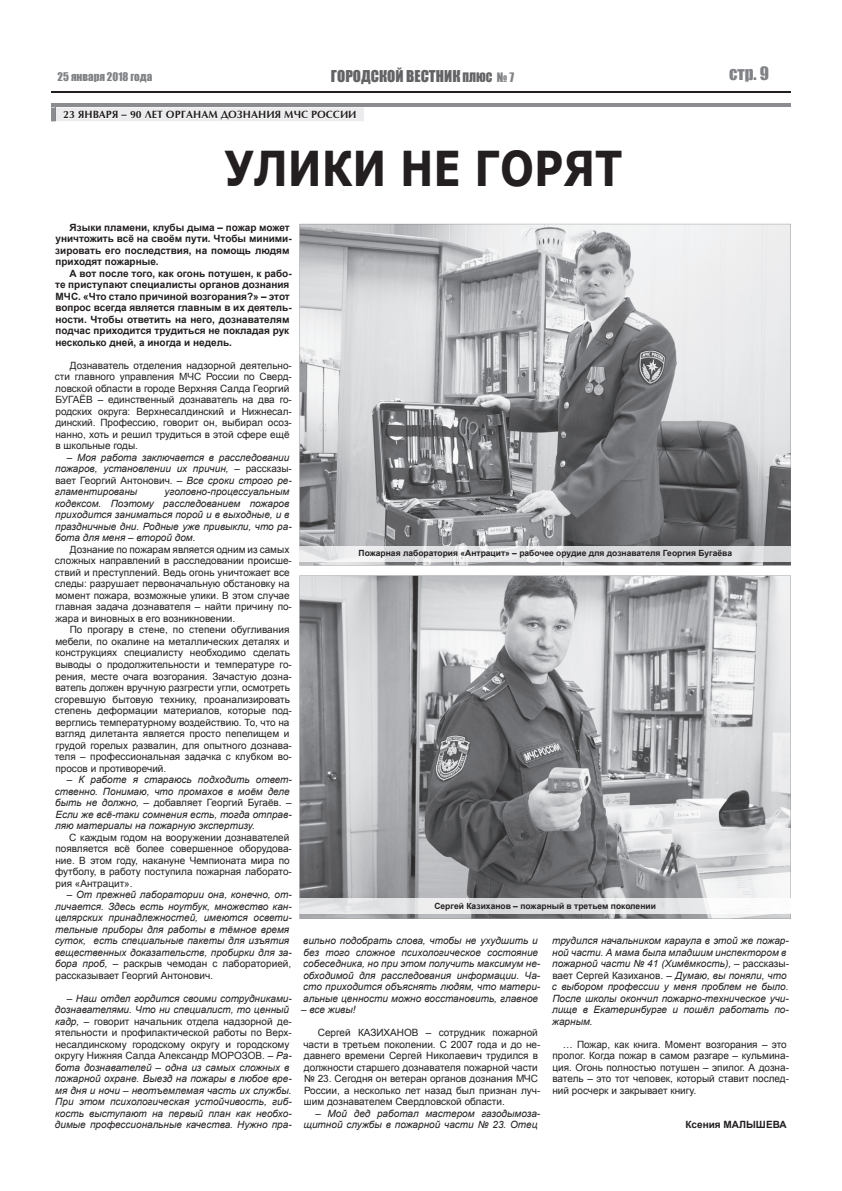
<style>
.page{position:relative;width:842px;height:1191px;background:#fff}
.page>*{position:absolute;margin:0;border:0;box-sizing:border-box;transform-origin:0 0}
.t1{font:700 48px "Verdana";color:#231f20;scale:.83 1}
.t2{font:17px "Impact";color:#808285}
.t3{font:15px "Impact";color:#636366}
.t4{font:11px "Impact";color:#808285}
.t5{font:italic 10px/11.5px "Arial";color:#231f20}
.t6{font:10px/11.5px "Arial";color:#231f20}
.t7{font:700 10px/11.5px "Arial";color:#231f20}
.t8{font:700 10px "Opium New C";color:#231f20}
.t9{font:700 8.5px "Arial";color:#231f20}
.s1{font-size:12px}
.s2{font-size:12px;color:#808285}
.s3{font-style:normal}
</style>
<div class="page">
<hr style="left:51px;top:92px;width:740px;height:1px;background:#231f20">
<svg style="left:51px;top:108px;width:313px;height:13px"></svg>
<hr style="left:51px;top:103px;width:740px;height:2px;background:#8a8c8f">
<hr style="left:51px;top:107px;width:740px;height:1px;background:#8a8c8f">
<svg style="left:300px;top:224px;width:491px;height:341px;background:#aaabad"></svg>
<svg style="left:300px;top:575px;width:491px;height:343px;background:#a4a5a8"></svg>
<img style="left:300px;top:546px;width:491px;height:15px">
<img style="left:300px;top:898px;width:491px;height:15px">
<p class="t4" style="left:58px;top:68px;width:96px">25 января 2018 года</p>
<h3 class="t3" style="left:331px;top:64px;width:185px">ГОРОДСКОЙ ВЕСТНИК <span class="s1">ПЛЮС</span> <span class="s2">№ 7</span></h3>
<h2 class="t2" style="left:729px;top:60px;width:41px">стр. 9</h2>
<p class="t8" style="left:63px;top:109px;width:295px">23 ЯНВАРЯ – 90 ЛЕТ ОРГАНАМ ДОЗНАНИЯ МЧС РОССИИ</p>
<h1 class="t1" style="left:225px;top:134px;width:481px">УЛИКИ НЕ ГОРЯТ</h1>
<p class="t7" style="left:55px;top:222px;width:238px;text-indent:14px">Языки пламени, клубы дыма – пожар может уничтожить всё на своём пути. Чтобы миними&shy;зировать его последствия, на помощь людям приходят пожарные.</p>
<p class="t7" style="left:55px;top:268px;width:238px;text-indent:14px">А вот после того, как огонь потушен, к рабо&shy;те приступают специалисты органов дознания МЧС. «Что стало причиной возгорания?» – этот вопрос всегда является главным в их деятель&shy;ности. Чтобы ответить на него, дознавателям подчас приходится трудиться не покладая рук несколько дней, а иногда и недель.</p>
<p class="t6" style="left:55px;top:360px;width:238px;text-indent:15px">Дознаватель отделения надзорной деятельно&shy;сти главного управления МЧС России по Сверд&shy;ловской области в городе Верхняя Салда Георгий БУГАЁВ – единственный дознаватель на два го&shy;родских округа: Верхнесалдинский и Нижнесал&shy;динский. Профессию, говорит он, выбирал осоз&shy;нанно, хоть и решил трудиться в этой сфере ещё в школьные годы.</p>
<p class="t5" style="left:55px;top:452px;width:238px;text-indent:12px">– Моя работа заключается в расследовании пожаров, установлении их причин, <span class="s3">– рассказы&shy;вает Георгий Антонович.</span> – Все сроки строго ре&shy;гламентированы</p>
<p class="t5" style="left:55px;top:486px;width:238px;text-indent:109px">уголовно-процессуальным кодексом. Поэтому расследованием пожаров приходится заниматься порой и в выходные, и в праздничные дни. Родные уже привыкли, что ра&shy;бота для меня – второй дом.</p>
<p class="t6" style="left:55px;top:544px;width:239px;text-indent:15px">Дознание по пожарам является одним из самых сложных направлений в расследовании происше&shy;ствий и преступлений. Ведь огонь уничтожает все следы: разрушает первоначальную обстановку на момент пожара, возможные улики. В этом случае главная задача дознавателя – найти причину по&shy;жара и виновных в его возникновении.</p>
<p class="t6" style="left:55px;top:624px;width:239px;text-indent:15px">По прогару в стене, по степени обугливания мебели, по окалине на металлических деталях и конструкциях специалисту необходимо сделать выводы о продолжительности и температуре го&shy;рения, месте очага возгорания. Зачастую дозна&shy;ватель должен вручную разгрести угли, осмотреть сгоревшую бытовую технику, проанализировать степень деформации материалов, которые под&shy;верглись температурному воздействию. То, что на взгляд дилетанта является просто пепелищем и грудой горелых развалин, для опытного дознава&shy;теля – профессиональная задачка с клубком во&shy;просов и противоречий.</p>
<p class="t5" style="left:55px;top:774px;width:239px;text-indent:12px">– К работе я стараюсь подходить ответ&shy;ственно. Понимаю, что промахов в моём деле быть не должно, <span class="s3">– добавляет Георгий Бугаёв.</span> – Если же всё-таки сомнения есть, тогда отправ&shy;ляю материалы на пожарную экспертизу.</p>
<p class="t6" style="left:55px;top:831px;width:238px;text-indent:14px">С каждым годом на вооружении дознавателей появляется всё более совершенное оборудова&shy;ние. В этом году, накануне Чемпионата мира по футболу, в работу поступила пожарная лаборато&shy;рия «Антрацит».</p>
<p class="t5" style="left:55px;top:889px;width:239px;text-indent:12px">– От прежней лаборатории она, конечно, от&shy;личается. Здесь есть ноутбук, множество кан&shy;целярских принадлежностей, имеются освети&shy;тельные приборы для работы в тёмное время суток, есть специальные пакеты для изъятия вещественных доказательств, пробирки для за&shy;бора проб, <span class="s3">– раскрыв чемодан с лабораторией, рассказывает Георгий Антонович.</span></p>
<p class="t5" style="left:55px;top:992px;width:238px;text-indent:12px">– Наш отдел гордится своими сотрудниками&shy;дознавателями. Что ни специалист, то ценный кадр, <span class="s3">– говорит начальник отдела надзорной де&shy;ятельности и профилактической работы по Верх&shy;несалдинскому городскому округу и городскому округу Нижняя Салда Александр МОРОЗОВ.</span> – Ра&shy;бота дознавателей – одна из самых сложных в пожарной охране. Выезд на пожары в любое вре&shy;мя дня и ночи – неотъемлемая часть их службы.<br>При этом психологическая устойчивость, гиб&shy;кость выступают на первый план как необхо&shy;димые профессиональные качества. Нужно пра-</p>
<p class="t9" style="left:359px;top:547px;width:375px">Пожарная лаборатория «Антрацит» – рабочее орудие для дознавателя Георгия Бугаёва</p>
<p class="t9" style="left:434px;top:900px;width:223px">Сергей Казиханов – пожарный в третьем поколении</p>
<p class="t5" style="left:303px;top:935px;width:239px">вильно подобрать слова, чтобы не ухудшить и без того сложное психологическое состояние собеседника, но при этом получить максимум не&shy;обходимой для расследования информации. Ча&shy;сто приходится объяснять людям, что матери&shy;альные ценности можно восстановить, главное</p>
<p class="t5" style="left:301px;top:1004px;width:56px">– все живы!</p>
<p class="t6" style="left:303px;top:1027px;width:239px;text-indent:14px">Сергей КАЗИХАНОВ – сотрудник пожарной части в третьем поколении. С 2007 года и до не&shy;давнего времени Сергей Николаевич трудился в должности старшего дознавателя пожарной части № 23. Сегодня он ветеран органов дознания МЧС России, а несколько лет назад был признан луч&shy;шим дознавателем Свердловской области.</p>
<p class="t5" style="left:304px;top:1107px;width:238px;text-align:right">– Мой дед работал мастером газодымоза&shy;щитной службы в пожарной части № 23. Отец</p>
<p class="t5" style="left:552px;top:935px;width:239px">трудился начальником караула в этой же пожар&shy;ной части. А мама была младшим инспектором в пожарной части № 41 (Химёмкость), <span class="s3">– рассказы&shy;вает Сергей Казиханов. –</span> Думаю, вы поняли, что с выбором профессии у меня проблем не было.<br>После школы окончил пожарно-техническое учи&shy;лище в Екатеринбурге и пошёл работать по&shy;жарным.</p>
<p class="t6" style="left:552px;top:1038px;width:238px;text-indent:10px">… Пожар, как книга. Момент возгорания – это пролог. Когда пожар в самом разгаре – кульмина&shy;ция. Огонь полностью потушен – эпилог. А дозна&shy;ватель – это тот человек, который ставит послед&shy;ний росчерк и закрывает книгу.</p>
<p class="t7" style="left:685px;top:1119px;width:103px">Ксения МАЛЫШЕВА</p>
</div>
